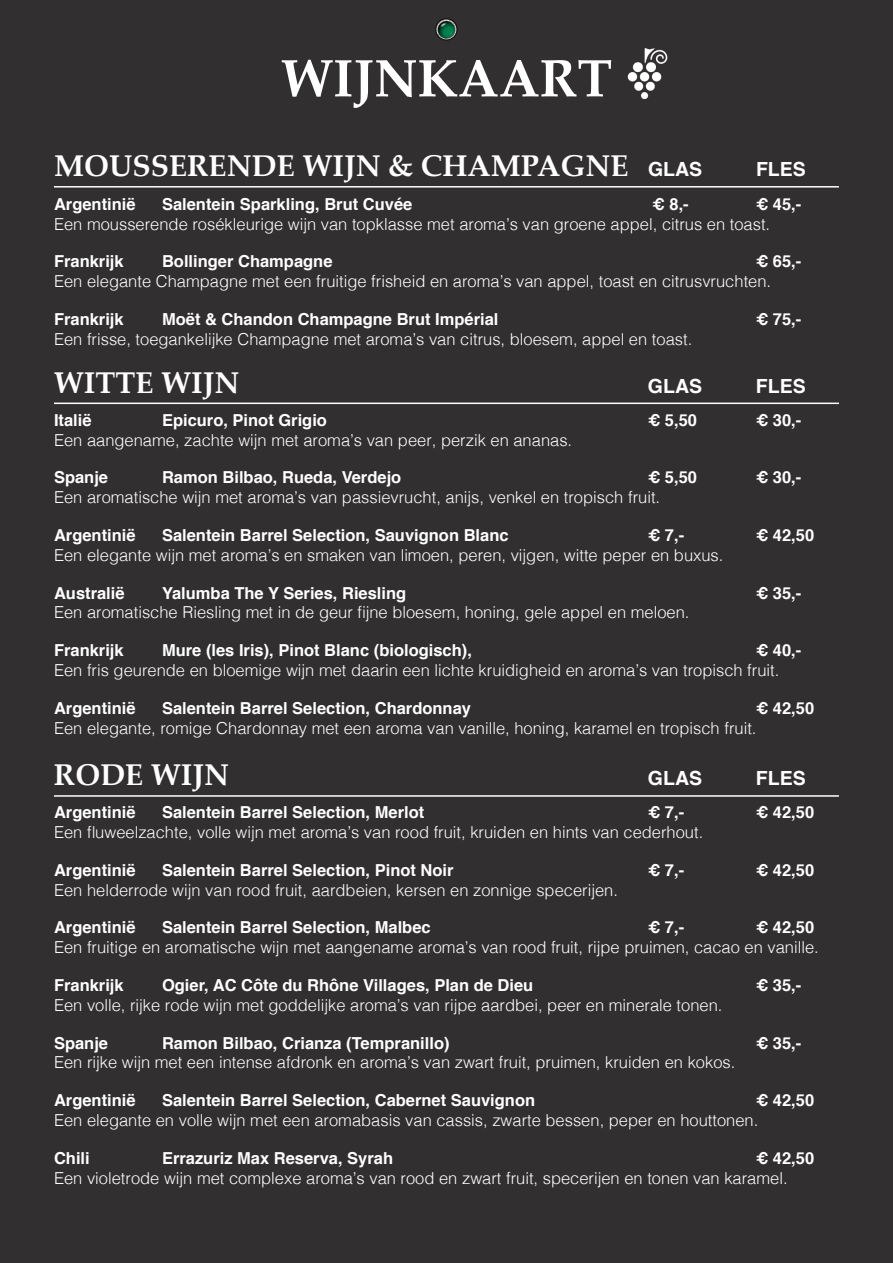
<style>
.page{position:relative;width:893px;height:1263px;background:#312f30}
.page>*{position:absolute;margin:0;border:0;box-sizing:border-box;transform-origin:0 0}
.t1{font:700 52.5px "Palatino Linotype";color:#fff}
.Kopteksten{font:700 30px "Palatino Linotype";color:#fff}
.Kopteksten-2{font:700 19.5px "Helvetica";color:#fff}
.Teksten{font:300 16.5px "Helvetica";color:#fff}
.Namen{font:700 16.5px "Helvetica";color:#fff}
.s1{font-family:"Helvetica";font-size:19.5px}
</style>
<div class="page">
<img style="left:436px;top:19px;width:21px;height:21px;border-radius:11px">
<div style="left:436px;top:19px;width:21px;height:21px;border:1px solid #0c0806;border-radius:50%"></div>
<hr style="left:54px;top:186px;width:785px;height:2px;background:#fff">
<hr style="left:54px;top:403px;width:785px;height:1px;background:#fff">
<hr style="left:54px;top:795px;width:785px;height:2px;background:#fff">
<img style="left:627px;top:49px;width:41px;height:49px">
<p class="t1" style="left:281px;top:41px;width:333px">WIJNKAART</p>
<p class="Kopteksten" style="left:54px;top:144px;width:650px">MOUSSERENDE WIJN &amp; CHAMPAGNE <span class="s1">GLAS</span></p>
<p class="Kopteksten-2" style="left:756px;top:153px;width:51px">FLES</p>
<p class="Namen" style="left:54px;top:191px;width:83px">Argentinië</p>
<p class="Namen" style="left:162px;top:191px;width:252px">Salentein Sparkling, Brut Cuvée</p>
<p class="Namen" style="left:653px;top:191px;width:38px">€ 8,-</p>
<p class="Namen" style="left:756px;top:191px;width:47px">€ 45,-</p>
<p class="Teksten" style="left:54px;top:210px;width:718px">Een mousserende rosékleurige wijn van topklasse met aroma’s van groene appel, citrus en toast.</p>
<p class="Namen" style="left:54px;top:248px;width:71px">Frankrijk</p>
<p class="Namen" style="left:162px;top:248px;width:172px">Bollinger Champagne</p>
<p class="Namen" style="left:756px;top:248px;width:47px">€ 65,-</p>
<p class="Teksten" style="left:54px;top:267px;width:719px">Een elegante Champagne met een fruitige frisheid en aroma’s van appel, toast en citrusvruchten.</p>
<p class="Namen" style="left:54px;top:306px;width:71px">Frankrijk</p>
<p class="Namen" style="left:162px;top:306px;width:338px">Moët &amp; Chandon Champagne Brut Impérial</p>
<p class="Namen" style="left:756px;top:306px;width:47px">€ 75,-</p>
<p class="Teksten" style="left:54px;top:325px;width:640px">Een frisse, toegankelijke Champagne met aroma’s van citrus, bloesem, appel en toast.</p>
<p class="Kopteksten" style="left:54px;top:361px;width:187px">WITTE WIJN</p>
<p class="Kopteksten-2" style="left:648px;top:370px;width:56px">GLAS</p>
<p class="Kopteksten-2" style="left:756px;top:370px;width:51px">FLES</p>
<p class="Namen" style="left:54px;top:407px;width:39px">Italië</p>
<p class="Namen" style="left:162px;top:407px;width:167px">Epicuro, Pinot Grigio</p>
<p class="Namen" style="left:648px;top:407px;width:50px">€ 5,50</p>
<p class="Namen" style="left:756px;top:407px;width:47px">€ 30,-</p>
<p class="Teksten" style="left:54px;top:426px;width:520px">Een aangename, zachte wijn met aroma’s van peer, perzik en ananas.</p>
<p class="Namen" style="left:54px;top:464px;width:56px">Spanje</p>
<p class="Namen" style="left:162px;top:464px;width:241px">Ramon Bilbao, Rueda, Verdejo</p>
<p class="Namen" style="left:648px;top:464px;width:50px">€ 5,50</p>
<p class="Namen" style="left:756px;top:464px;width:47px">€ 30,-</p>
<p class="Teksten" style="left:54px;top:483px;width:608px">Een aromatische wijn met aroma’s van passievrucht, anijs, venkel en tropisch fruit.</p>
<p class="Namen" style="left:54px;top:522px;width:83px">Argentinië</p>
<p class="Namen" style="left:162px;top:522px;width:348px">Salentein Barrel Selection, Sauvignon Blanc</p>
<p class="Namen" style="left:648px;top:522px;width:38px">€ 7,-</p>
<p class="Namen" style="left:756px;top:522px;width:60px">€ 42,50</p>
<p class="Teksten" style="left:54px;top:541px;width:671px">Een elegante wijn met aroma’s en smaken van limoen, peren, vijgen, witte peper en buxus.</p>
<p class="Namen" style="left:54px;top:579px;width:72px">Australië</p>
<p class="Namen" style="left:162px;top:579px;width:246px">Yalumba The Y Series, Riesling</p>
<p class="Namen" style="left:756px;top:579px;width:47px">€ 35,-</p>
<p class="Teksten" style="left:54px;top:598px;width:637px">Een aromatische Riesling met in de geur fijne bloesem, honing, gele appel en meloen.</p>
<p class="Namen" style="left:54px;top:637px;width:71px">Frankrijk</p>
<p class="Namen" style="left:162px;top:637px;width:311px">Mure (les Iris), Pinot Blanc (biologisch),</p>
<p class="Namen" style="left:756px;top:637px;width:47px">€ 40,-</p>
<p class="Teksten" style="left:54px;top:656px;width:727px">Een fris geurende en bloemige wijn met daarin een lichte kruidigheid en aroma’s van tropisch fruit.</p>
<p class="Namen" style="left:54px;top:695px;width:83px">Argentinië</p>
<p class="Namen" style="left:162px;top:695px;width:311px">Salentein Barrel Selection, Chardonnay</p>
<p class="Namen" style="left:756px;top:695px;width:60px">€ 42,50</p>
<p class="Teksten" style="left:54px;top:714px;width:704px">Een elegante, romige Chardonnay met een aroma van vanille, honing, karamel en tropisch fruit.</p>
<p class="Kopteksten" style="left:54px;top:754px;width:177px">RODE WIJN</p>
<p class="Kopteksten-2" style="left:648px;top:763px;width:56px">GLAS</p>
<p class="Kopteksten-2" style="left:756px;top:763px;width:51px">FLES</p>
<p class="Namen" style="left:54px;top:799px;width:83px">Argentinië</p>
<p class="Namen" style="left:162px;top:799px;width:264px">Salentein Barrel Selection, Merlot</p>
<p class="Namen" style="left:648px;top:799px;width:38px">€ 7,-</p>
<p class="Namen" style="left:756px;top:799px;width:60px">€ 42,50</p>
<p class="Teksten" style="left:54px;top:818px;width:651px">Een fluweelzachte, volle wijn met aroma’s van rood fruit, kruiden en hints van cederhout.</p>
<p class="Namen" style="left:54px;top:857px;width:83px">Argentinië</p>
<p class="Namen" style="left:162px;top:857px;width:293px">Salentein Barrel Selection, Pinot Noir</p>
<p class="Namen" style="left:648px;top:857px;width:38px">€ 7,-</p>
<p class="Namen" style="left:756px;top:857px;width:60px">€ 42,50</p>
<p class="Teksten" style="left:54px;top:876px;width:565px">Een helderrode wijn van rood fruit, aardbeien, kersen en zonnige specerijen.</p>
<p class="Namen" style="left:54px;top:914px;width:83px">Argentinië</p>
<p class="Namen" style="left:162px;top:914px;width:270px">Salentein Barrel Selection, Malbec</p>
<p class="Namen" style="left:648px;top:914px;width:38px">€ 7,-</p>
<p class="Namen" style="left:756px;top:914px;width:60px">€ 42,50</p>
<p class="Teksten" style="left:54px;top:933px;width:766px">Een fruitige en aromatische wijn met aangename aroma’s van rood fruit, rijpe pruimen, cacao en vanille.</p>
<p class="Namen" style="left:54px;top:972px;width:71px">Frankrijk</p>
<p class="Namen" style="left:162px;top:972px;width:373px">Ogier, AC Côte du Rhône Villages, Plan de Dieu</p>
<p class="Namen" style="left:756px;top:972px;width:47px">€ 35,-</p>
<p class="Teksten" style="left:54px;top:991px;width:670px">Een volle, rijke rode wijn met goddelijke aroma’s van rijpe aardbei, peer en minerale tonen.</p>
<p class="Namen" style="left:54px;top:1029px;width:56px">Spanje</p>
<p class="Namen" style="left:162px;top:1029px;width:289px">Ramon Bilbao, Crianza (Tempranillo)</p>
<p class="Namen" style="left:756px;top:1029px;width:47px">€ 35,-</p>
<p class="Teksten" style="left:54px;top:1048px;width:683px">Een rijke wijn met een intense afdronk en aroma’s van zwart fruit, pruimen, kruiden en kokos.</p>
<p class="Namen" style="left:54px;top:1087px;width:83px">Argentinië</p>
<p class="Namen" style="left:162px;top:1087px;width:375px">Salentein Barrel Selection, Cabernet Sauvignon</p>
<p class="Namen" style="left:756px;top:1087px;width:60px">€ 42,50</p>
<p class="Teksten" style="left:54px;top:1106px;width:706px">Een elegante en volle wijn met een aromabasis van cassis, zwarte bessen, peper en houttonen.</p>
<p class="Namen" style="left:54px;top:1145px;width:37px">Chili</p>
<p class="Namen" style="left:162px;top:1145px;width:233px">Errazuriz Max Reserva, Syrah</p>
<p class="Namen" style="left:756px;top:1145px;width:60px">€ 42,50</p>
<p class="Teksten" style="left:54px;top:1164px;width:735px">Een violetrode wijn met complexe aroma’s van rood en zwart fruit, specerijen en tonen van karamel.</p>
</div>
